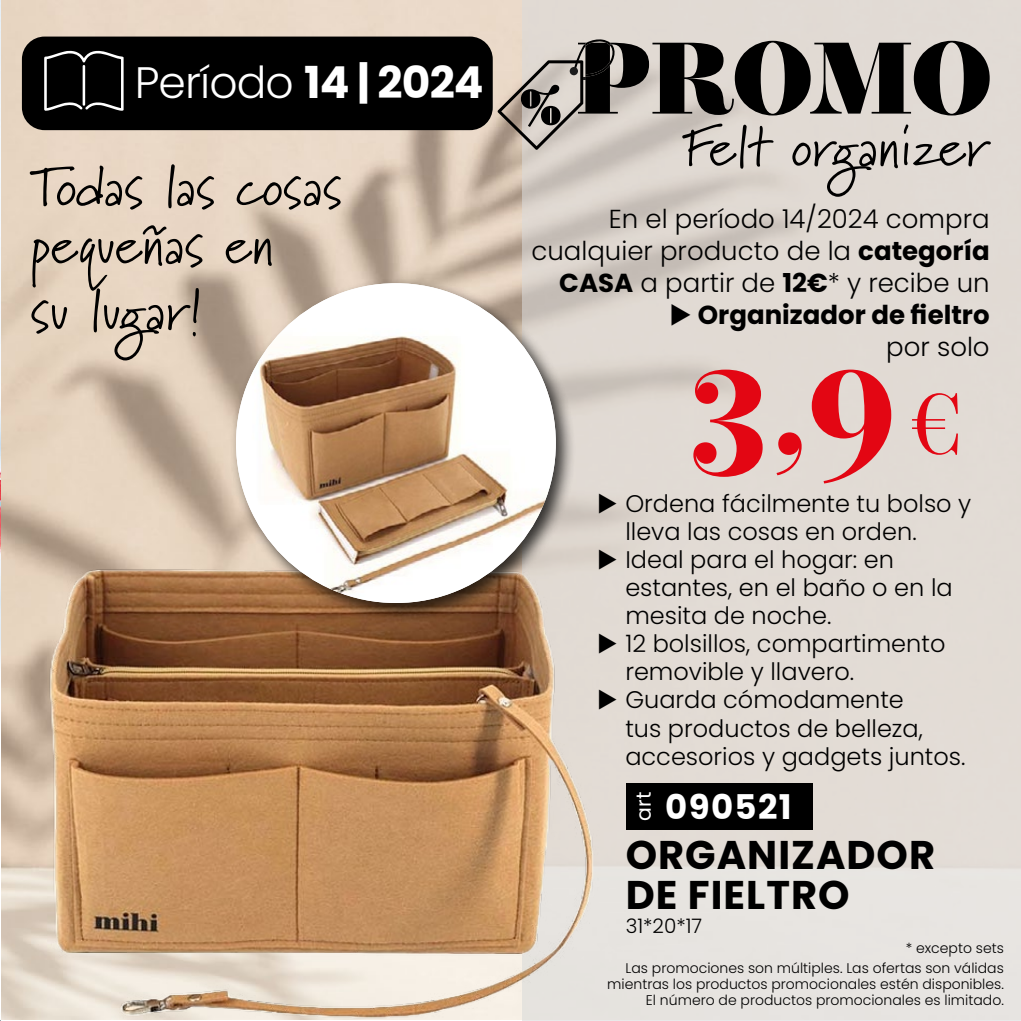
<style>
.page{position:relative;width:1021px;height:1021px;background:#fff}
.page>*{position:absolute;margin:0;border:0;box-sizing:border-box;transform-origin:0 0}
.t1{font:700 160px "Operetta 12";color:#e30613}
.t2{font:56px/58px "Marydale";color:#000}
.t3{font:300 44px "Poppins";letter-spacing:-.02em;color:#fff}
.t4{font:700 40px/40px "Poppins";letter-spacing:.025em;color:#000}
.t5{font:700 34px "Poppins";letter-spacing:.04em;color:#fff}
.t6{font:300 26px/32px "Poppins";color:#000;text-align:right}
.t7{font:300 24px/28px "Poppins";color:#000}
.t8{font:20.4px "Poppins";color:#fff}
.t9{font:300 20px "Poppins";color:#000}
.t10{font:300 14px/16px "Poppins";color:#000;text-align:right}
.s1{font-weight:700}
.s2{font-weight:400;font-size:92px}
</style>
<div class="page">
<img style="left:1px;top:0;width:521px;height:1019px">
<svg style="left:522px;top:0;width:498px;height:1020px;background:#e0dad4"></svg>
<svg style="left:497px;top:39px;width:492px;height:111px;background:#928d88"></svg>
<div style="left:625px;top:783px;width:187px;height:46px;background:#000"></div>
<img style="left:44px;top:505px;width:574px;height:515px">
<div style="left:230px;top:277px;width:346px;height:346px;background:#000;opacity:.75"></div>
<img style="left:236px;top:283px;width:320px;height:320px;border-radius:160px">
<img style="left:0;top:0;width:1px;height:1020px">
<div style="left:22px;top:37px;width:470px;height:93px;background:#000;border-radius:23px"></div>
<svg style="left:44px;top:50px;width:80px;height:61px"></svg>
<svg style="left:599px;top:493px;width:17px;height:20px"></svg>
<svg style="left:599px;top:549px;width:17px;height:20px"></svg>
<svg style="left:599px;top:633px;width:17px;height:20px"></svg>
<svg style="left:599px;top:689px;width:17px;height:20px"></svg>
<svg style="left:671px;top:303px;width:19px;height:22px"></svg>
<h3 class="t3" style="left:135px;top:57px;width:350px">Período <span class="s1">14 | 2024</span></h3>
<h2 class="t2" style="left:30px;top:157px;width:313px">Todas las cosas pequeñas en</h2>
<h2 class="t2" style="left:30px;top:281px;width:173px">su lugar!</h2>
<h2 class="t2" style="left:683px;top:117px;width:307px">Felt organizer</h2>
<p class="t6" style="left:531px;top:203px;width:460px">En el período 14/2024 compra cualquier producto de la <span class="s1">categoría<br>CASA</span> a partir de <span class="s1">12€</span>* y recibe un<br><span class="s1">Organizador de fieltro</span></p>
<p class="t6" style="left:886px;top:331px;width:105px">por solo</p>
<h1 class="t1" style="left:688px;top:305px;width:276px">3,9<span class="s2">€</span></h1>
<p class="t7" style="left:625px;top:490px;width:347px">Ordena fácilmente tu bolso y lleva las cosas en orden.<br>Ideal para el hogar: en estantes, en el baño o en la mesita de noche.<br>12 bolsillos, compartimento removible y llavero.<br>Guarda cómodamente<br>tus productos de belleza, accesorios y gadgets juntos.</p>
<p class="t8" style="left:631px;top:820px;width:30px;rotate:-90deg">art</p>
<h3 class="t5" style="left:665px;top:787px;width:128px">090521</h3>
<h3 class="t4" style="left:625px;top:835px;width:311px">ORGANIZADOR<br>DE FIELTRO</h3>
<p class="t9" style="left:625px;top:914px;width:78px">31*20*17</p>
<p class="t10" style="left:905px;top:940px;width:100px">* excepto sets</p>
<p class="t10" style="left:607px;top:960px;width:398px">Las promociones son múltiples. Las ofertas son válidas mientras los productos promocionales estén disponibles.<br>El número de productos promocionales es limitado.</p>
</div>
